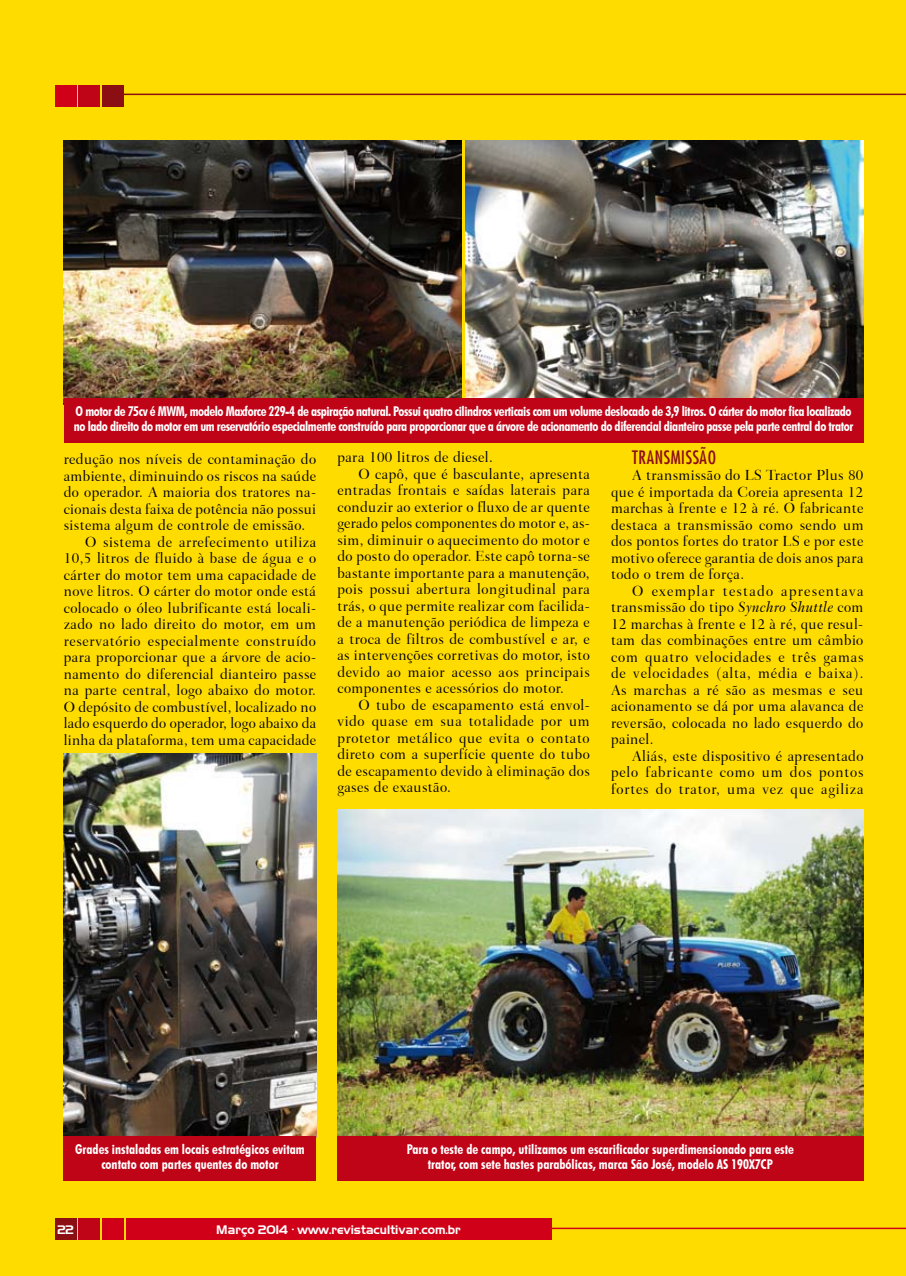
<style>
.page{position:relative;width:906px;height:1276px;background:#ffdc00}
.page>*{position:absolute;margin:0;border:0;box-sizing:border-box;transform-origin:0 0}
.t1{font:condensed 18px "Futura";letter-spacing:.03em;color:#8b0e13}
.t2{font:15px/16.5px "Transitional 551 BT Medium B";letter-spacing:.03em;color:#000;text-align:justify}
.t3{font:700 condensed 13.5px/15px "Futura BT";letter-spacing:-.03em;color:#fff}
.t4{font:700 condensed 13.5px/15px "Futura BT";color:#fff;text-align:center}
.t5{font:12px "Aero Regular SWFTE";color:#fff}
.s1{font-family:"Transitional 551 BT Medium Italic B"}
</style>
<div class="page">
<img style="left:337px;top:810px;width:526px;height:326px">
<hr style="left:429px;top:1227px;width:477px;height:2px;background:#d10019">
<div style="left:126px;top:1218px;width:425px;height:21px;background:#d10019"></div>
<div style="left:102px;top:1218px;width:21px;height:21px;background:#d10019"></div>
<div style="left:79px;top:1218px;width:21px;height:21px;background:#c00418"></div>
<div style="left:55px;top:1218px;width:21px;height:21px;background:#8b0e13"></div>
<div style="left:55px;top:85px;width:21px;height:21px;background:#d10019"></div>
<div style="left:79px;top:85px;width:21px;height:21px;background:#c00418"></div>
<div style="left:102px;top:85px;width:21px;height:21px;background:#8b0e13"></div>
<hr style="left:117px;top:94px;width:789px;height:1px;background:#8b0e13">
<div style="left:337px;top:1136px;width:526px;height:44px;background:#c00418"></div>
<img style="left:64px;top:140px;width:397px;height:258px">
<img style="left:466px;top:140px;width:397px;height:258px">
<div style="left:64px;top:398px;width:799px;height:44px;background:#c00418"></div>
<img style="left:64px;top:753px;width:252px;height:383px">
<div style="left:64px;top:1136px;width:252px;height:44px;background:#c00418"></div>
<p class="t3" style="left:74px;top:404px;width:781px">O motor de 75cv é MWM, modelo Maxforce 229-4 de aspiração natural. Possui quatro cilindros verticais com um volume deslocado de 3,9 litros. O cárter do motor fica localizado no lado direito do motor em um reservatório especialmente construído para proporcionar que a árvore de acionamento do diferencial dianteiro passe pela parte central do trator</p>
<p class="t2" style="left:64px;top:451px;width:254px">redução nos níveis de contaminação do</p>
<p class="t2" style="left:64px;top:467px;width:254px">ambiente, diminuindo os riscos na saúde</p>
<p class="t2" style="left:64px;top:484px;width:254px">do operador. A maioria dos tratores na-</p>
<p class="t2" style="left:64px;top:500px;width:254px">cionais desta faixa de potência não possui</p>
<p class="t2" style="left:64px;top:517px;width:243px">sistema algum de controle de emissão.</p>
<p class="t2" style="left:85px;top:533px;width:233px">O sistema de arrefecimento utiliza</p>
<p class="t2" style="left:64px;top:550px;width:254px">10,5 litros de fluido à base de água e o</p>
<p class="t2" style="left:64px;top:566px;width:254px">cárter do motor tem uma capacidade de</p>
<p class="t2" style="left:64px;top:583px;width:254px">nove litros. O cárter do motor onde está</p>
<p class="t2" style="left:64px;top:599px;width:254px">colocado o óleo lubrificante está locali-</p>
<p class="t2" style="left:64px;top:616px;width:254px">zado no lado direito do motor, em um</p>
<p class="t2" style="left:64px;top:632px;width:254px">reservatório especialmente construído</p>
<p class="t2" style="left:64px;top:649px;width:254px">para proporcionar que a árvore de acio-</p>
<p class="t2" style="left:64px;top:665px;width:254px">namento do diferencial dianteiro passe</p>
<p class="t2" style="left:64px;top:682px;width:254px">na parte central, logo abaixo do motor.</p>
<p class="t2" style="left:64px;top:698px;width:254px">O depósito de combustível, localizado no</p>
<p class="t2" style="left:64px;top:715px;width:254px">lado esquerdo do operador, logo abaixo da</p>
<p class="t2" style="left:64px;top:731px;width:254px">linha da plataforma, tem uma capacidade</p>
<p class="t2" style="left:337px;top:449px;width:157px">para 100 litros de diesel.</p>
<p class="t2" style="left:359px;top:465px;width:233px">O capô, que é basculante, apresenta</p>
<p class="t2" style="left:337px;top:482px;width:254px">entradas frontais e saídas laterais para</p>
<p class="t2" style="left:337px;top:498px;width:254px">conduzir ao exterior o fluxo de ar quente</p>
<p class="t2" style="left:337px;top:515px;width:254px">gerado pelos componentes do motor e, as-</p>
<p class="t2" style="left:337px;top:531px;width:254px">sim, diminuir o aquecimento do motor e</p>
<p class="t2" style="left:337px;top:548px;width:254px">do posto do operador. Este capô torna-se</p>
<p class="t2" style="left:337px;top:564px;width:254px">bastante importante para a manutenção,</p>
<p class="t2" style="left:337px;top:581px;width:254px">pois possui abertura longitudinal para</p>
<p class="t2" style="left:337px;top:597px;width:254px">trás, o que permite realizar com facilida-</p>
<p class="t2" style="left:337px;top:614px;width:254px">de a manutenção periódica de limpeza e</p>
<p class="t2" style="left:337px;top:630px;width:254px">a troca de filtros de combustível e ar, e</p>
<p class="t2" style="left:337px;top:647px;width:254px">as intervenções corretivas do motor, isto</p>
<p class="t2" style="left:337px;top:663px;width:254px">devido ao maior acesso aos principais</p>
<p class="t2" style="left:337px;top:680px;width:228px">componentes e acessórios do motor.</p>
<p class="t2" style="left:359px;top:696px;width:233px">O tubo de escapamento está envol-</p>
<p class="t2" style="left:337px;top:713px;width:254px">vido quase em sua totalidade por um</p>
<p class="t2" style="left:337px;top:729px;width:254px">protetor metálico que evita o contato</p>
<p class="t2" style="left:337px;top:746px;width:254px">direto com a superfície quente do tubo</p>
<p class="t2" style="left:337px;top:762px;width:254px">de escapamento devido à eliminação dos</p>
<p class="t2" style="left:337px;top:779px;width:115px">gases de exaustão.</p>
<p class="t1" style="left:632px;top:445px;width:85px">TRANSMISSÃO</p>
<p class="t2" style="left:611px;top:467px;width:254px;text-indent:21px">A transmissão do LS Tractor Plus 80 que é importada da Coreia apresenta 12 marchas à frente e 12 à ré. O fabricante destaca a transmissão como sendo um dos pontos fortes do trator LS e por este motivo oferece garantia de dois anos para todo o trem de força.</p>
<p class="t2" style="left:611px;top:582px;width:254px;text-indent:21px">O exemplar testado apresentava transmissão do tipo <span class="s1">Synchro Shuttle</span> com 12 marchas à frente e 12 à ré, que resul&shy;tam das combinações entre um câmbio com quatro velocidades e três gamas de velocidades (alta, média e baixa).<br>As marchas a ré são as mesmas e seu acionamento se dá por uma alavanca de reversão, colocada no lado esquerdo do painel.</p>
<p class="t2" style="left:611px;top:747px;width:254px;text-indent:21px">Aliás, este dispositivo é apresentado pelo fabricante como um dos pontos fortes do trator, uma vez que agiliza</p>
<p class="t4" style="left:75px;top:1142px;width:231px">Grades instaladas em locais estratégicos evitam contato com partes quentes do motor</p>
<p class="t4" style="left:407px;top:1142px;width:389px">Para o teste de campo, utilizamos um escarificador superdimensionado para este trator, com sete hastes parabólicas, marca São José, modelo AS 190X7CP</p>
<p class="t5" style="left:57px;top:1222px;width:18px">22</p>
<p class="t5" style="left:216px;top:1222px;width:246px">Março 2014 • www.revistacultivar.com.br</p>
</div>
